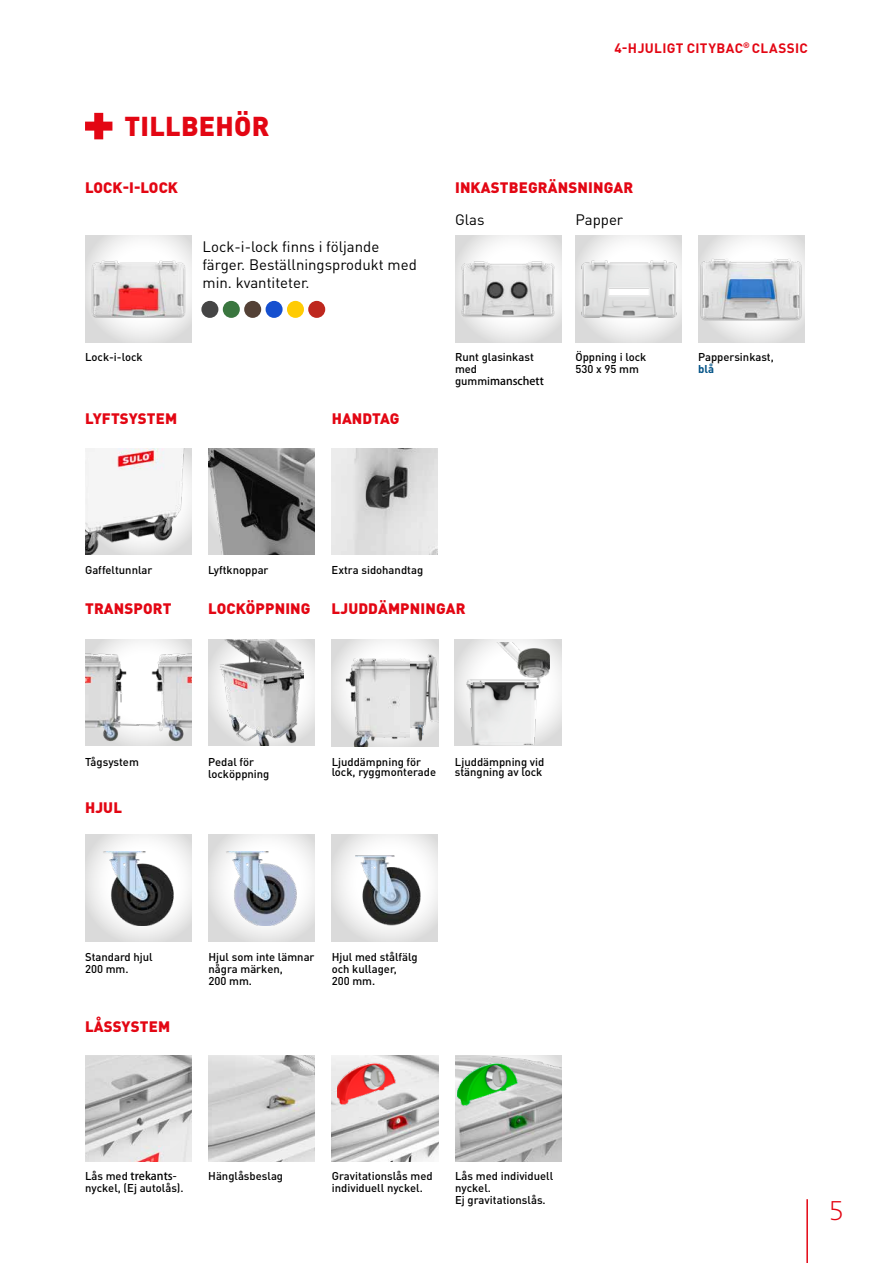
<style>
.page{position:relative;width:893px;height:1263px;background:#fff}
.page>*{position:absolute;margin:0;border:0;box-sizing:border-box;transform-origin:0 0}
.t1{font:900 27px "DIN Pro";letter-spacing:.01em;color:#e30613}
.t2{font:300 27px "Caecilia LT Pro 45";color:#e30613}
.t3{font:900 15px "DIN Pro";letter-spacing:.01em;color:#e30613}
.t4{font:15px/18px "DIN Pro";color:#000}
.t5{font:700 13.5px "DIN Pro";letter-spacing:.025em;color:#e30613}
.t6{font:500 11.25px/12px "DIN Pro";color:#000}
.t7{font:700 11.25px "Adobe Fan Heiti Std";color:#000}
.t8{font:700 11.25px "DIN Pro";color:#005286}
.t9{font:700 11.1px "Adobe Fan Heiti Std";color:#000}
.s1{font-family:"DIN Pro";font-weight:500;font-size:11.25px}
.s2{font-family:"DIN Pro";font-weight:500}
</style>
<div class="page">
<hr style="left:806px;top:1199px;width:2px;height:64px;background:#e30613">
<img style="left:332px;top:1055px;width:106px;height:107px">
<img style="left:337px;top:1060px;width:61px;height:48px">
<img style="left:455px;top:1055px;width:106px;height:107px">
<img style="left:457px;top:1060px;width:64px;height:49px">
<div style="left:308px;top:301px;width:17px;height:17px;background:#be271e;border-radius:50%"></div>
<div style="left:85px;top:122px;width:27px;height:9px;background:#e30613"></div>
<div style="left:94px;top:113px;width:9px;height:26px;background:#e30613"></div>
<svg style="left:455px;top:236px;width:106px;height:106px"></svg>
<img style="left:459px;top:240px;width:98px;height:98px">
<img style="left:85px;top:236px;width:106px;height:106px">
<img style="left:208px;top:1055px;width:107px;height:107px">
<img style="left:85px;top:1055px;width:106px;height:107px">
<div style="left:201px;top:301px;width:17px;height:17px;background:#454545;border-radius:50%"></div>
<div style="left:223px;top:301px;width:17px;height:17px;background:#3a763f;border-radius:50%"></div>
<div style="left:244px;top:301px;width:17px;height:17px;background:#544136;border-radius:50%"></div>
<div style="left:266px;top:301px;width:17px;height:17px;background:#154fcf;border-radius:50%"></div>
<div style="left:287px;top:301px;width:17px;height:17px;background:#ffcb03;border-radius:50%"></div>
<svg style="left:208px;top:639px;width:107px;height:106px"></svg>
<img style="left:219px;top:639px;width:84px;height:106px">
<svg style="left:332px;top:639px;width:106px;height:107px"></svg>
<img style="left:356px;top:653px;width:82px;height:88px">
<img style="left:332px;top:658px;width:77px;height:88px">
<img style="left:698px;top:236px;width:106px;height:106px">
<svg style="left:575px;top:236px;width:107px;height:106px"></svg>
<img style="left:578px;top:239px;width:101px;height:101px">
<svg style="left:85px;top:835px;width:106px;height:106px"></svg>
<img style="left:101px;top:851px;width:74px;height:74px">
<svg style="left:208px;top:835px;width:107px;height:106px"></svg>
<img style="left:225px;top:851px;width:73px;height:74px">
<svg style="left:332px;top:835px;width:106px;height:106px"></svg>
<img style="left:348px;top:851px;width:74px;height:74px">
<svg style="left:85px;top:639px;width:107px;height:10px"></svg>
<img style="left:85px;top:649px;width:107px;height:96px">
<img style="left:208px;top:449px;width:106px;height:106px">
<img style="left:332px;top:449px;width:106px;height:106px">
<svg style="left:455px;top:639px;width:106px;height:106px"></svg>
<img style="left:461px;top:642px;width:91px;height:103px">
<img style="left:514px;top:643px;width:36px;height:38px">
<img style="left:85px;top:449px;width:106px;height:106px">
<h1 class="t1" style="left:125px;top:108px;width:146px">TILLBEHÖR</h1>
<p class="t5" style="left:614px;top:39px;width:195px">4-HJULIGT CITYBAC<sup>®</sup> CLASSIC</p>
<h2 class="t3" style="left:85px;top:178px;width:94px">LOCK-I-LOCK</h2>
<h2 class="t3" style="left:455px;top:178px;width:180px">INKASTBEGRÄNSNINGAR</h2>
<h2 class="t4" style="left:203px;top:237px;width:216px">Lock-i-lock finns i följande färger. Beställningsprodukt med min. kvantiteter.</h2>
<h2 class="t4" style="left:455px;top:210px;width:31px">Glas</h2>
<h2 class="t4" style="left:575px;top:210px;width:49px">Papper</h2>
<p class="t6" style="left:575px;top:351px;width:72px">Öppning i lock<br>530 x 95 mm</p>
<p class="t6" style="left:85px;top:351px;width:59px">Lock-i-lock</p>
<p class="t6" style="left:698px;top:351px;width:77px">Pappersinkast,</p>
<p class="t8" style="left:698px;top:362px;width:17px">blå</p>
<p class="t6" style="left:455px;top:351px;width:80px">Runt glasinkast med</p>
<p class="t9" style="left:455px;top:375px;width:90px"><span class="s1">gummi</span>manschett</p>
<h2 class="t3" style="left:85px;top:408px;width:94px">LYFTSYSTEM</h2>
<h2 class="t3" style="left:332px;top:408px;width:69px">HANDTAG</h2>
<p class="t6" style="left:85px;top:564px;width:69px">Gaffeltunnlar</p>
<p class="t6" style="left:208px;top:564px;width:62px">Lyftknoppar</p>
<p class="t6" style="left:332px;top:564px;width:93px">Extra sidohandtag</p>
<h2 class="t3" style="left:85px;top:599px;width:88px">TRANSPORT</h2>
<h2 class="t3" style="left:208px;top:599px;width:104px">LOCKÖPPNING</h2>
<h2 class="t3" style="left:332px;top:599px;width:135px">LJUDDÄMPNINGAR</h2>
<p class="t6" style="left:85px;top:755px;width:55px">Tågsystem</p>
<p class="t6" style="left:208px;top:755px;width:63px">Pedal för locköppning</p>
<p class="t6" style="left:332px;top:756px;width:106px;line-height:10.5px">Ljuddämpning för lock, ryggmonterade</p>
<p class="t6" style="left:455px;top:756px;width:91px;line-height:10.5px">Ljuddämpning vid stängning av lock</p>
<h2 class="t3" style="left:85px;top:797px;width:38px">HJUL</h2>
<p class="t6" style="left:85px;top:950px;width:69px">Standard hjul<br>200 mm.</p>
<p class="t6" style="left:208px;top:950px;width:108px">Hjul som inte lämnar några märken,<br>200 mm.</p>
<p class="t6" style="left:332px;top:950px;width:88px">Hjul med stålfälg och kullager,<br>200 mm.</p>
<h2 class="t3" style="left:85px;top:1016px;width:87px">LÅSSYSTEM</h2>
<p class="t7" style="left:85px;top:1169px;width:93px"><span class="s2">Lås med</span> trekants-</p>
<p class="t6" style="left:208px;top:1169px;width:76px">Hänglåsbeslag</p>
<p class="t6" style="left:85px;top:1181px;width:100px">nyckel, (Ej autolås).</p>
<p class="t6" style="left:332px;top:1169px;width:102px">Gravitationslås med individuell nyckel.</p>
<p class="t6" style="left:455px;top:1169px;width:100px">Lås med individuell nyckel.<br>Ej gravitationslås.</p>
<h1 class="t2" style="left:829px;top:1193px;width:17px">5</h1>
</div>
